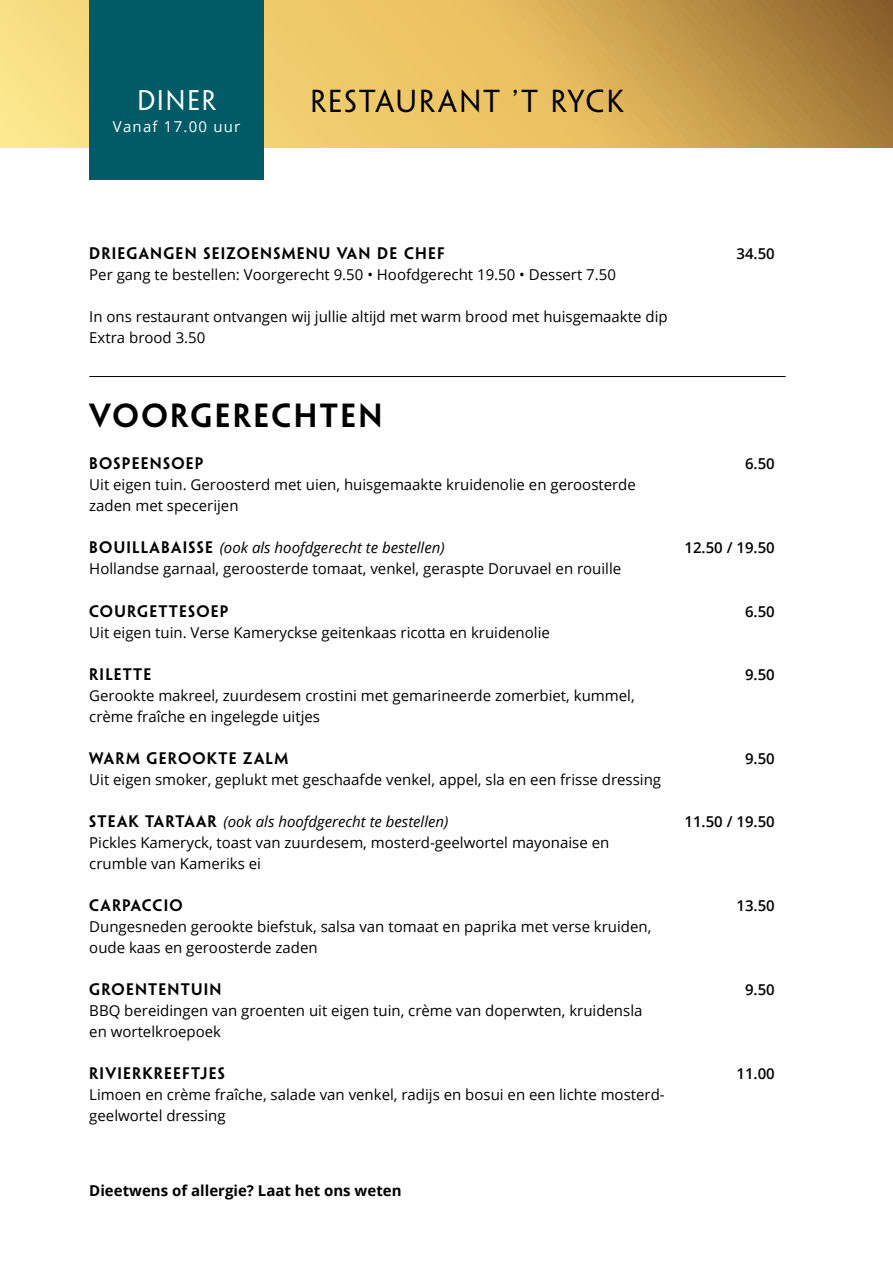
<style>
.page{position:relative;width:893px;height:1263px;background:#fff}
.page>*{position:absolute;margin:0;border:0;box-sizing:border-box;transform-origin:0 0}
.t1{font:600 30px "Penumbra Sans Std";letter-spacing:.08em;color:#000}
.t2{font:28.5px "Penumbra Sans Std";letter-spacing:.08em;color:#000}
.t3{font:25.5px "Penumbra Sans Std";letter-spacing:.08em;color:#fff}
.t4{font:15px/21px "Open Sans";color:#000}
.t5{font:600 15px "Penumbra Sans Std";letter-spacing:.08em;color:#000}
.t6{font:italic 15px "Open Sans";color:#000}
.t7{font:600 15px "Open Sans";color:#000}
.t8{font:700 15px "Open Sans";color:#000}
.t9{font:15px "Open Sans";letter-spacing:.08em;color:#fff}
.s1{font-family:"Penumbra Sans Std";font-weight:600;font-style:normal}
</style>
<div class="page">
<svg style="left:0;top:0;width:893px;height:147px;background:#d8b25c"></svg>
<div style="left:89px;top:0;width:175px;height:179px;background:#005b67"></div>
<hr style="left:89px;top:376px;width:697px;height:1px;background:#000">
<h3 class="t3" style="left:137px;top:85px;width:80px">DINER</h3>
<h2 class="t2" style="left:310px;top:84px;width:315px">RESTAURANT ’T RYCK</h2>
<p class="t9" style="left:113px;top:116px;width:129px">Vanaf 17.00 uur</p>
<p class="t5" style="left:89px;top:244px;width:357px">DRIEGANGEN SEIZOENSMENU VAN DE CHEF</p>
<p class="t7" style="left:736px;top:244px;width:40px">34.50</p>
<p class="t4" style="left:89px;top:264px;width:528px">Per gang te bestellen: Voorgerecht 9.50 • Hoofdgerecht 19.50 • Dessert 7.50</p>
<p class="t4" style="left:89px;top:306px;width:580px">In ons restaurant ontvangen wij jullie altijd met warm brood met huisgemaakte dip<br>Extra brood 3.50</p>
<h1 class="t1" style="left:89px;top:397px;width:295px">VOORGERECHTEN</h1>
<p class="t5" style="left:89px;top:454px;width:116px">BOSPEENSOEP</p>
<p class="t7" style="left:745px;top:454px;width:31px">6.50</p>
<p class="t4" style="left:89px;top:474px;width:548px">Uit eigen tuin. Geroosterd met uien, huisgemaakte kruidenolie en geroosterde zaden met specerijen</p>
<p class="t6" style="left:89px;top:538px;width:357px"><span class="s1">BOUILLABAISSE</span> (ook als hoofdgerecht te bestellen)</p>
<p class="t7" style="left:684px;top:538px;width:92px">12.50 / 19.50</p>
<p class="t4" style="left:89px;top:558px;width:533px">Hollandse garnaal, geroosterde tomaat, venkel, geraspte Doruvael en rouille</p>
<p class="t5" style="left:89px;top:601px;width:141px">COURGETTESOEP</p>
<p class="t7" style="left:745px;top:601px;width:31px">6.50</p>
<p class="t4" style="left:89px;top:621px;width:462px">Uit eigen tuin. Verse Kameryckse geitenkaas ricotta en kruidenolie</p>
<p class="t5" style="left:89px;top:664px;width:64px">RILETTE</p>
<p class="t7" style="left:745px;top:664px;width:31px">9.50</p>
<p class="t4" style="left:89px;top:684px;width:547px">Gerookte makreel, zuurdesem crostini met gemarineerde zomerbiet, kummel, crème fraîche en ingelegde uitjes</p>
<p class="t5" style="left:89px;top:748px;width:200px">WARM GEROOKTE ZALM</p>
<p class="t7" style="left:745px;top:748px;width:31px">9.50</p>
<p class="t4" style="left:89px;top:768px;width:573px">Uit eigen smoker, geplukt met geschaafde venkel, appel, sla en een frisse dressing</p>
<p class="t6" style="left:89px;top:811px;width:361px"><span class="s1">STEAK TARTAAR</span> (ook als hoofdgerecht te bestellen)</p>
<p class="t7" style="left:684px;top:811px;width:92px">11.50 / 19.50</p>
<p class="t4" style="left:89px;top:831px;width:522px">Pickles Kameryck, toast van zuurdesem, mosterd-geelwortel mayonaise en crumble van Kameriks ei</p>
<p class="t5" style="left:89px;top:895px;width:95px">CARPACCIO</p>
<p class="t7" style="left:736px;top:895px;width:40px">13.50</p>
<p class="t4" style="left:89px;top:915px;width:564px">Dungesneden gerookte biefstuk, salsa van tomaat en paprika met verse kruiden, oude kaas en geroosterde zaden</p>
<p class="t5" style="left:89px;top:979px;width:134px">GROENTENTUIN</p>
<p class="t7" style="left:745px;top:979px;width:31px">9.50</p>
<p class="t4" style="left:89px;top:999px;width:555px">BBQ bereidingen van groenten uit eigen tuin, crème van doperwten, kruidensla en wortelkroepoek</p>
<p class="t5" style="left:89px;top:1063px;width:137px">RIVIERKREEFTJES</p>
<p class="t7" style="left:736px;top:1063px;width:40px">11.00</p>
<p class="t4" style="left:89px;top:1083px;width:577px">Limoen en crème fraîche, salade van venkel, radijs en bosui en een lichte mosterd&shy;geelwortel dressing</p>
<p class="t8" style="left:89px;top:1180px;width:314px">Dieetwens of allergie? Laat het ons weten</p>
</div>
